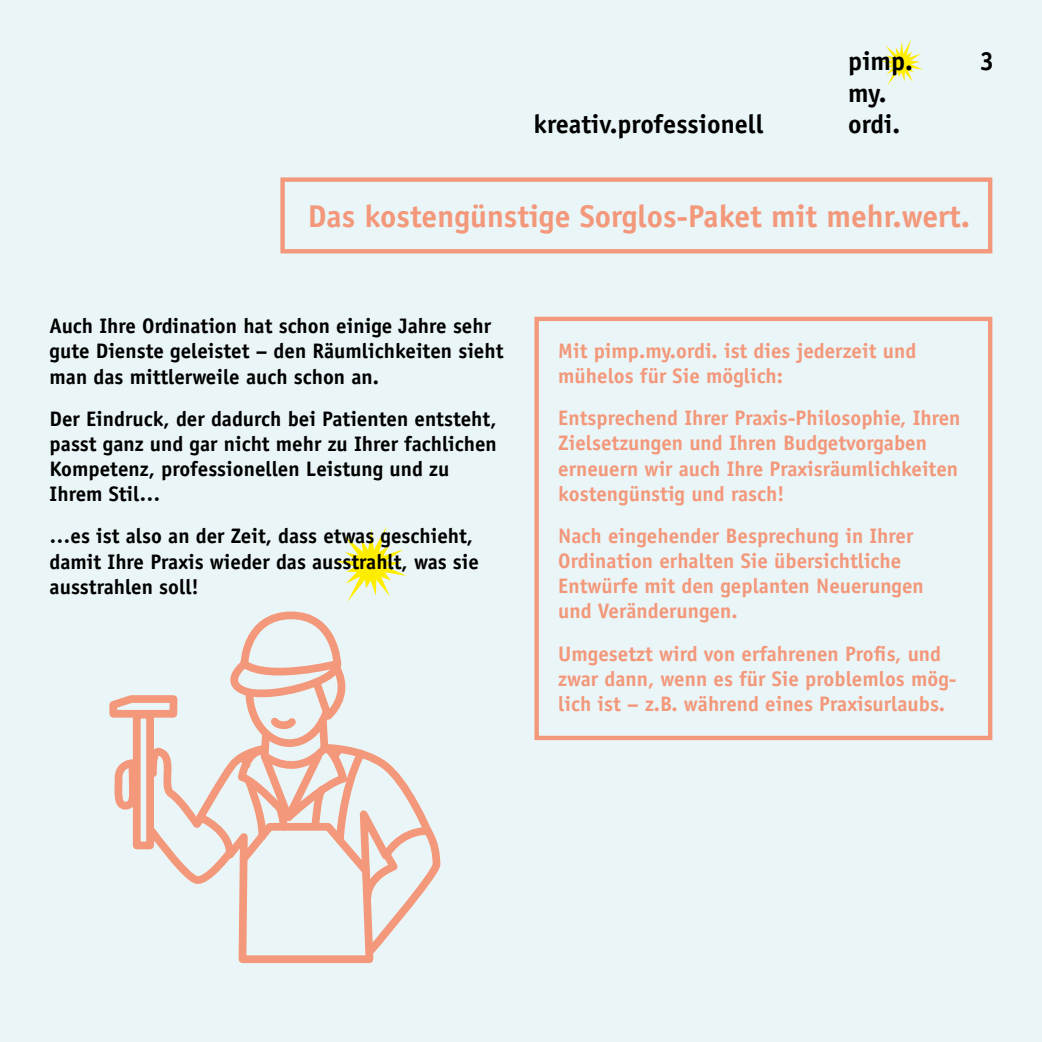
<style>
.page{position:relative;width:1042px;height:1042px;background:#eaf5f8}
.page>*{position:absolute;margin:0;border:0;box-sizing:border-box;transform-origin:0 0}
.t1{font:700 31.5px "Officina Sans";color:#f3987a}
.t2{font:700 26.25px/31.5px "Officina Sans";color:#000}
.t3{font:700 21px/25.2px "Officina Sans";color:#f3987a}
.t4{font:700 21px/25.2px "Officina Sans";color:#000}
</style>
<div class="page">
<svg style="left:336px;top:526px;width:71px;height:76px"></svg>
<div style="left:280px;top:177px;width:712px;height:76px;border:4px solid #f3987a"></div>
<svg style="left:881px;top:40px;width:42px;height:46px"></svg>
<div style="left:534px;top:317px;width:458px;height:423px;border:4px solid #f3987a"></div>
<svg style="left:109px;top:611px;width:332px;height:353px"></svg>
<p class="t2" style="left:533px;top:108px;width:232px">kreativ.professionell</p>
<p class="t2" style="left:848px;top:45px;width:66px">pimp. my. ordi.</p>
<p class="t2" style="left:980px;top:45px;width:16px">3</p>
<h1 class="t1" style="left:308px;top:196px;width:664px">Das kostengünstige Sorglos-Paket mit mehr.wert.</h1>
<p class="t4" style="left:50px;top:313px;width:455px">Auch Ihre Ordination hat schon einige Jahre sehr gute Dienste geleistet – den Räumlichkeiten sieht man das mittlerweile auch schon an.</p>
<p class="t4" style="left:50px;top:406px;width:449px">Der Eindruck, der dadurch bei Patienten entsteht, passt ganz und gar nicht mehr zu Ihrer fachlichen Kompetenz, professionellen Leistung und zu Ihrem Stil…</p>
<p class="t4" style="left:50px;top:523px;width:431px">…es ist also an der Zeit, dass etwas geschieht, damit Ihre Praxis wieder das ausstrahlt, was sie ausstrahlen soll!</p>
<p class="t3" style="left:558px;top:338px;width:359px">Mit pimp.my.ordi. ist dies jederzeit und mühelos für Sie möglich:</p>
<p class="t3" style="left:558px;top:405px;width:404px">Entsprechend Ihrer Praxis-Philosophie, Ihren Zielsetzungen und Ihren Budgetvorgaben erneuern wir auch Ihre Praxisräumlichkeiten kostengünstig und rasch!</p>
<p class="t3" style="left:558px;top:523px;width:367px">Nach eingehender Besprechung in Ihrer Ordination erhalten Sie übersichtliche Entwürfe mit den geplanten Neuerungen und Veränderungen.</p>
<p class="t3" style="left:558px;top:640px;width:400px">Umgesetzt wird von erfahrenen Profis, und zwar dann, wenn es für Sie problemlos mög&shy;lich ist – z.B. während eines Praxisurlaubs.</p>
</div>
